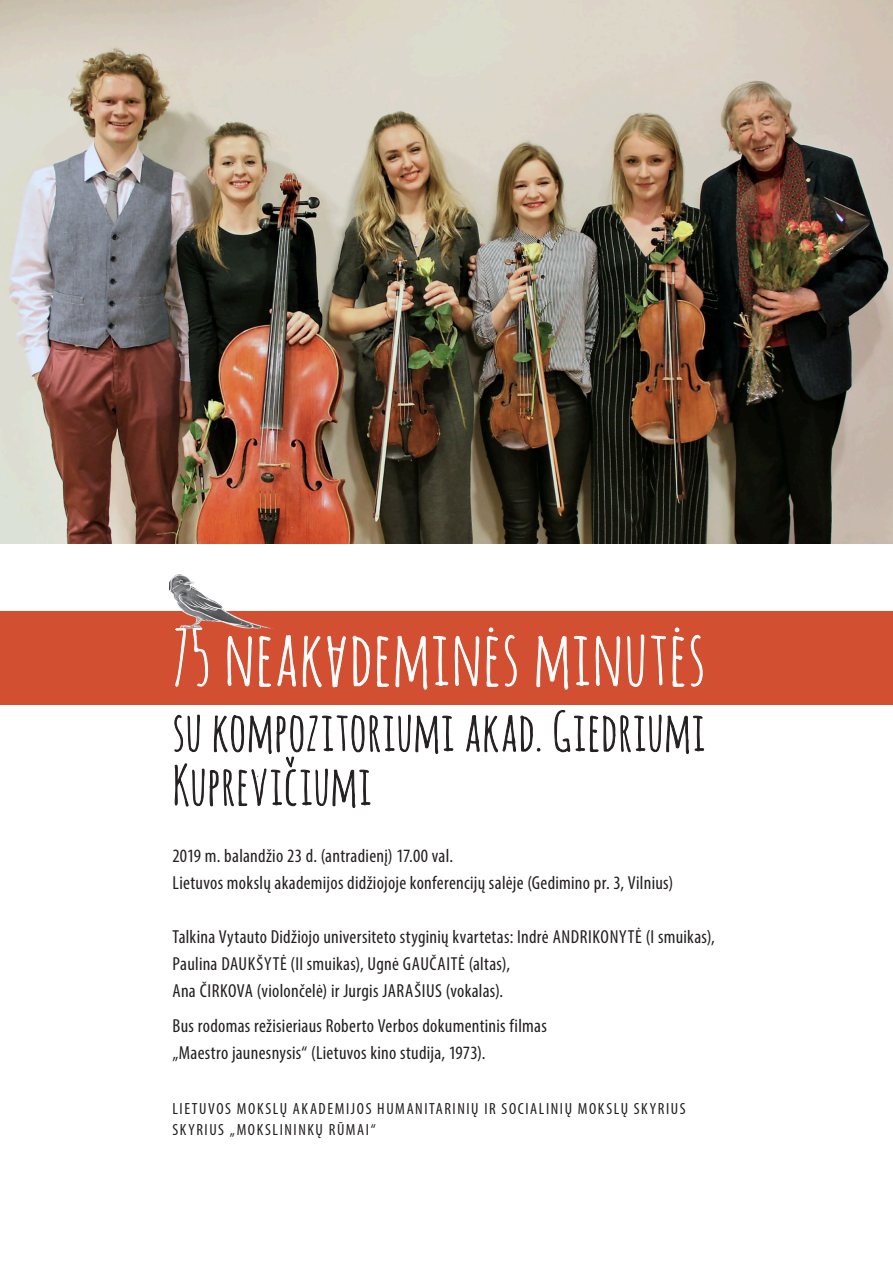
<style>
.page{position:relative;width:893px;height:1263px;background:#fff}
.page>*{position:absolute;margin:0;border:0;box-sizing:border-box;transform-origin:0 0}
.t1{font:74.25px "Amatic SC";letter-spacing:.01em;color:#fff}
.t2{font:52.65px/54px "Amatic SC";letter-spacing:.005em;color:#231f20}
.t3{font:condensed 18.9px/27px "Myriad Pro";letter-spacing:.015em;color:#231f20}
.t4{font:condensed 16.2px/21.6px "Myriad Pro";letter-spacing:.095em;color:#231f20}
</style>
<div class="page">
<img style="left:0;top:0;width:893px;height:543px">
<div style="left:0;top:612px;width:893px;height:93px;background:#d24f31"></div>
<svg style="left:174px;top:627px;width:530px;height:181px"></svg>
<img style="left:169px;top:574px;width:104px;height:55px">
<h1 class="t1" style="left:173px;top:610px;width:535px">75 neak deminės minutės</h1>
<h2 class="t2" style="left:173px;top:703px;width:535px">su kompozitoriumi akad. Giedriumi<br>Kuprevičiumi</h2>
<p class="t3" style="left:173px;top:842px;width:502px">2019 m. balandžio 23 d. (antradienį) 17.00 val.<br>Lietuvos mokslų akademijos didžiojoje konferencijų salėje (Gedimino pr. 3, Vilnius)</p>
<p class="t3" style="left:173px;top:923px;width:544px">Talkina Vytauto Didžiojo universiteto styginių kvartetas: Indrė ANDRIKONYTĖ (I smuikas),<br>Paulina DAUKŠYTĖ (II smuikas), Ugnė GAUČAITĖ (altas),<br>Ana ČIRKOVA (violončelė) ir Jurgis JARAŠIUS (vokalas).</p>
<p class="t3" style="left:173px;top:1012px;width:376px">Bus rodomas režisieriaus Roberto Verbos dokumentinis filmas „Maestro jaunesnysis“ (Lietuvos kino studija, 1973).</p>
<p class="t4" style="left:172px;top:1097px;width:515px">LIETUVOS MOKSLŲ AKADEMIJOS HUMANITARINIŲ IR SOCIALINIŲ MOKSLŲ SKYRIUS<br>SKYRIUS „MOKSLININKŲ RŪMAI“</p>
</div>
